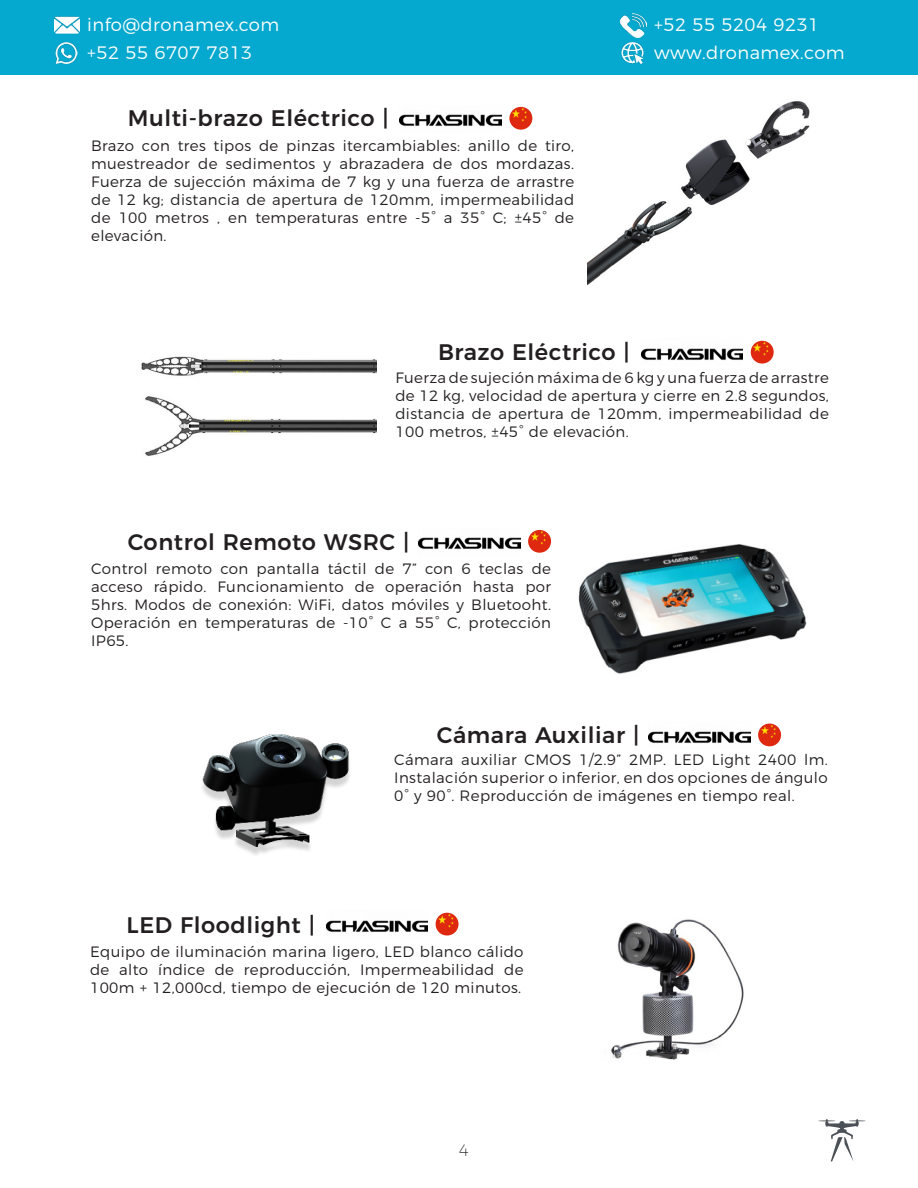
<style>
.page{position:relative;width:918px;height:1188px;background:#fff}
.page>*{position:absolute;margin:0;border:0;box-sizing:border-box;transform-origin:0 0}
.t1{font:500 22.5px "Montserrat";letter-spacing:.025em;color:#231f20}
.t2{font:300 18px "Montserrat";letter-spacing:.025em;color:#fff}
.t3{font:200 16.5px "Montserrat";color:#231f20}
.t4{font:300 15px/18px "Montserrat";letter-spacing:.025em;color:#231f20;text-align:justify}
</style>
<div class="page">
<div style="left:0;top:0;width:918px;height:75px;background:#05a8ce"></div>
<img style="left:54px;top:16px;width:26px;height:18px">
<img style="left:621px;top:42px;width:23px;height:22px">
<img style="left:620px;top:14px;width:26px;height:23px">
<img style="left:55px;top:42px;width:22px;height:22px">
<svg style="left:818px;top:1119px;width:48px;height:42px"></svg>
<img style="left:400px;top:114px;width:101px;height:12px">
<img style="left:509px;top:107px;width:23px;height:23px;border-radius:11px">
<img style="left:641px;top:348px;width:102px;height:12px">
<img style="left:751px;top:341px;width:23px;height:23px;border-radius:11px">
<img style="left:588px;top:101px;width:222px;height:184px">
<img style="left:141px;top:356px;width:235px;height:100px">
<img style="left:419px;top:537px;width:101px;height:12px">
<img style="left:528px;top:530px;width:23px;height:23px;border-radius:11px">
<img style="left:578px;top:544px;width:229px;height:130px">
<img style="left:649px;top:731px;width:101px;height:12px">
<img style="left:758px;top:724px;width:23px;height:22px;border-radius:11px">
<img style="left:326px;top:920px;width:102px;height:12px">
<img style="left:436px;top:913px;width:23px;height:23px;border-radius:11px">
<img style="left:202px;top:734px;width:148px;height:121px">
<img style="left:611px;top:919px;width:133px;height:141px">
<p class="t2" style="left:87px;top:11px;width:194px">info@dronamex.com</p>
<p class="t2" style="left:654px;top:11px;width:167px">+52 55 5204 9231</p>
<p class="t2" style="left:87px;top:39px;width:167px">+52 55 6707 7813</p>
<p class="t2" style="left:654px;top:39px;width:192px">www.dronamex.com</p>
<p class="t1" style="left:128px;top:100px;width:262px">Multi-brazo Eléctrico |</p>
<p class="t4" style="left:91px;top:135px;width:484px">Brazo con tres tipos de pinzas itercambiables: anillo de tiro, muestreador de sedimentos y abrazadera de dos mordazas.<br>Fuerza de sujección máxima de 7 kg y una fuerza de arrastre de 12 kg; distancia de apertura de 120mm, impermeabilidad de 100 metros , en temperaturas entre -5° a 35° C; ±45° de elevación.</p>
<p class="t1" style="left:438px;top:334px;width:193px">Brazo Eléctrico |</p>
<p class="t4" style="left:395px;top:367px;width:435px">Fuerza de sujeción máxima de 6 kg y una fuerza de arrastre de 12 kg, velocidad de apertura y cierre en 2.8 segundos, distancia de apertura de 120mm, impermeabilidad de 100 metros, ±45° de elevación.</p>
<p class="t1" style="left:128px;top:524px;width:283px">Control Remoto WSRC |</p>
<p class="t4" style="left:91px;top:559px;width:461px">Control remoto con pantalla táctil de 7” con 6 teclas de acceso rápido. Funcionamiento de operación hasta por 5hrs. Modos de conexión: WiFi, datos móviles y Bluetooht.<br>Operación en temperaturas de -10° C a 55° C, protección IP65.</p>
<p class="t1" style="left:437px;top:717px;width:204px">Cámara Auxiliar |</p>
<p class="t4" style="left:394px;top:750px;width:435px">Cámara auxiliar CMOS 1/2.9” 2MP. LED Light 2400 lm.<br>Instalación superior o inferior, en dos opciones de ángulo 0° y 90°. Reproducción de imágenes en tiempo real.</p>
<p class="t1" style="left:127px;top:907px;width:190px">LED Floodlight |</p>
<p class="t4" style="left:90px;top:941px;width:435px">Equipo de iluminación marina ligero, LED blanco cálido de alto índice de reproducción, Impermeabilidad de 100m + 12,000cd, tiempo de ejecución de 120 minutos.</p>
<p class="t3" style="left:459px;top:1138px;width:12px">4</p>
</div>
